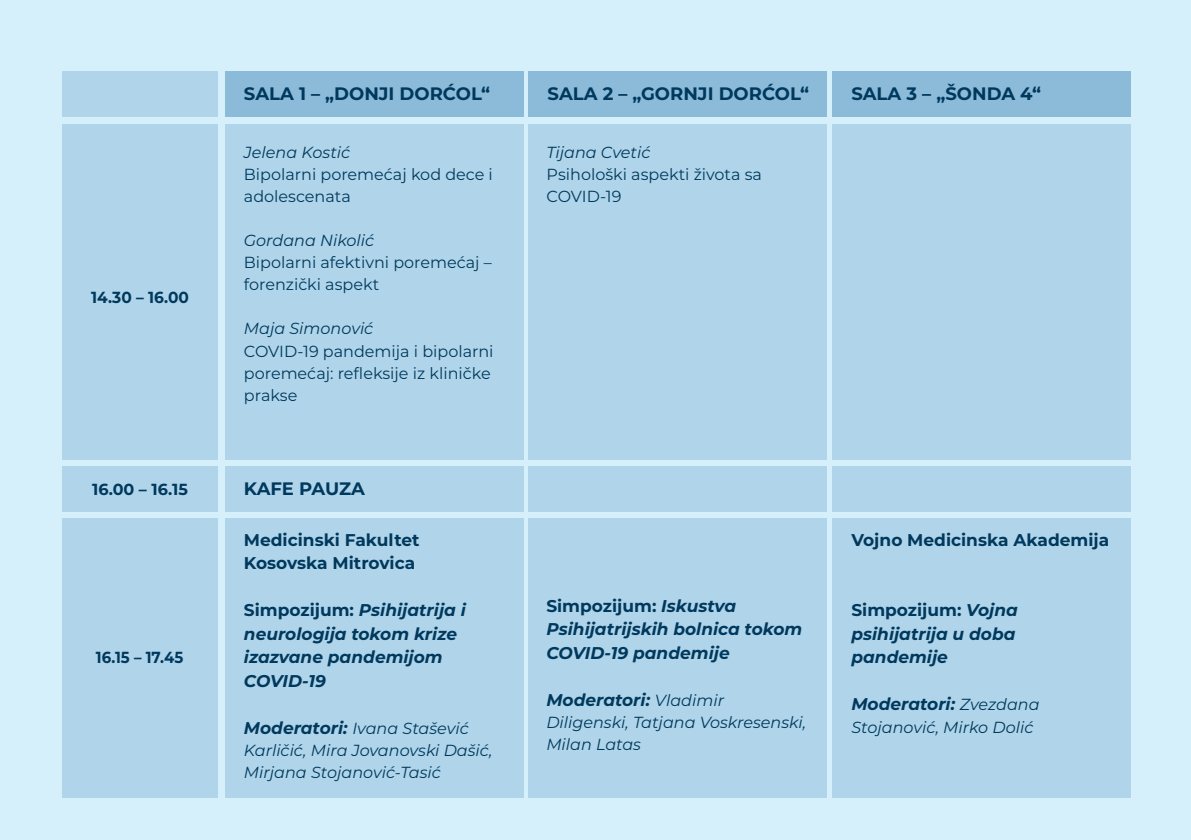
<style>
.page{position:relative;width:1191px;height:840px;background:#fff}
.page>*{position:absolute;margin:0;border:0;box-sizing:border-box;transform-origin:0 0}
.t1{font:700 18px "Montserrat";color:#00395d}
.t2{font:italic 700 17px/23.4px "Montserrat";color:#00395d}
.t3{font:700 17px/23.4px "Montserrat";color:#00395d}
.t4{font:italic 16px/22.2px "Montserrat";color:#00395d}
.t5{font:16px/22px "Montserrat";color:#00395d}
.t6{font:700 16px "Montserrat";color:#00395d}
.t7{font:700 16px "Montserrat";color:#00395d;scale:.93 1}
.t8{font:700 16px "Montserrat";color:#00395d;scale:.96 1}
.s1{font-style:normal}
.s2{font-weight:700;font-size:17px}
.s3{font-weight:400;font-size:16px}
</style>
<div class="page">
<div style="left:0;top:0;width:1191px;height:839px;background:#d6f0fb"></div>
<div style="left:62px;top:466px;width:156px;height:45px;background:#b0d5ea"></div>
<div style="left:225px;top:466px;width:298px;height:45px;background:#b0d5ea"></div>
<div style="left:529px;top:466px;width:298px;height:45px;background:#b0d5ea"></div>
<div style="left:832px;top:466px;width:298px;height:45px;background:#b0d5ea"></div>
<div style="left:62px;top:518px;width:156px;height:278px;background:#b0d5ea"></div>
<div style="left:225px;top:518px;width:298px;height:278px;background:#b0d5ea"></div>
<div style="left:529px;top:518px;width:298px;height:278px;background:#b0d5ea"></div>
<div style="left:832px;top:518px;width:298px;height:278px;background:#b0d5ea"></div>
<div style="left:62px;top:124px;width:156px;height:335px;background:#b0d5ea"></div>
<div style="left:225px;top:124px;width:298px;height:335px;background:#b0d5ea"></div>
<div style="left:529px;top:124px;width:298px;height:335px;background:#b0d5ea"></div>
<div style="left:832px;top:124px;width:298px;height:335px;background:#b0d5ea"></div>
<div style="left:62px;top:71px;width:156px;height:45px;background:#b0d5ea"></div>
<div style="left:225px;top:71px;width:298px;height:45px;background:#8bbbd9"></div>
<div style="left:529px;top:71px;width:298px;height:45px;background:#8bbbd9"></div>
<div style="left:832px;top:71px;width:298px;height:46px;background:#8bbbd9"></div>
<p class="t8" style="left:91px;top:287px;width:103px">14.30 – 16.00</p>
<p class="t1" style="left:244px;top:83px;width:248px">SALA 1 – „DONJI DORĆOL“</p>
<p class="t1" style="left:547px;top:83px;width:263px">SALA 2 – „GORNJI DORĆOL“</p>
<p class="t1" style="left:851px;top:83px;width:191px">SALA 3 – „ŠONDA 4“</p>
<p class="t4" style="left:244px;top:141px;width:108px">Jelena Kostić</p>
<p class="t5" style="left:244px;top:163px;width:250px">Bipolarni poremećaj kod dece i adolescenata</p>
<p class="t4" style="left:244px;top:229px;width:132px">Gordana Nikolić</p>
<p class="t5" style="left:244px;top:251px;width:249px">Bipolarni afektivni poremećaj – forenzički aspekt</p>
<p class="t4" style="left:244px;top:317px;width:131px">Maja Simonović</p>
<p class="t5" style="left:244px;top:339px;width:251px">COVID-19 pandemija i bipolarni poremećaj: refleksije iz kliničke prakse</p>
<p class="t4" style="left:546px;top:141px;width:105px">Tijana Cvetić</p>
<p class="t5" style="left:546px;top:163px;width:217px">Psihološki aspekti života sa<br>COVID-19</p>
<p class="t6" style="left:92px;top:479px;width:97px">16.00 – 16.15</p>
<p class="t1" style="left:244px;top:477px;width:123px">KAFE PAUZA</p>
<p class="t7" style="left:96px;top:647px;width:96px">16.15 – 17.45</p>
<p class="t3" style="left:244px;top:527px;width:177px">Medicinski Fakultet<br>Kosovska Mitrovica</p>
<p class="t2" style="left:244px;top:598px;width:223px"><span class="s1">Simpozijum:</span> Psihijatrija i neurologija tokom krize izazvane pandemijom<br>COVID-19</p>
<p class="t4" style="left:244px;top:716px;width:250px"><span class="s2">Moderatori:</span> Ivana Stašević<br>Karličić, Mira Jovanovski Dašić,<br>Mirjana Stojanović-Tasić</p>
<p class="t2" style="left:546px;top:593px;width:257px"><span class="s1">Simpozijum:</span> Iskustva<br>Psihijatrijskih bolnica tokom<br>COVID-19 pandemije</p>
<p class="t2" style="left:546px;top:687px;width:179px">Moderatori: <span class="s3">Vladimir</span></p>
<p class="t4" style="left:546px;top:711px;width:261px">Diligenski, Tatjana Voskresenski,<br>Milan Latas</p>
<p class="t3" style="left:851px;top:527px;width:259px">Vojno Medicinska Akademija</p>
<p class="t2" style="left:851px;top:598px;width:168px"><span class="s1">Simpozijum:</span> Vojna psihijatrija u doba pandemije</p>
<p class="t2" style="left:851px;top:692px;width:190px">Moderatori: <span class="s3">Zvezdana</span></p>
<p class="t4" style="left:851px;top:715px;width:183px">Stojanović, Mirko Dolić</p>
</div>
